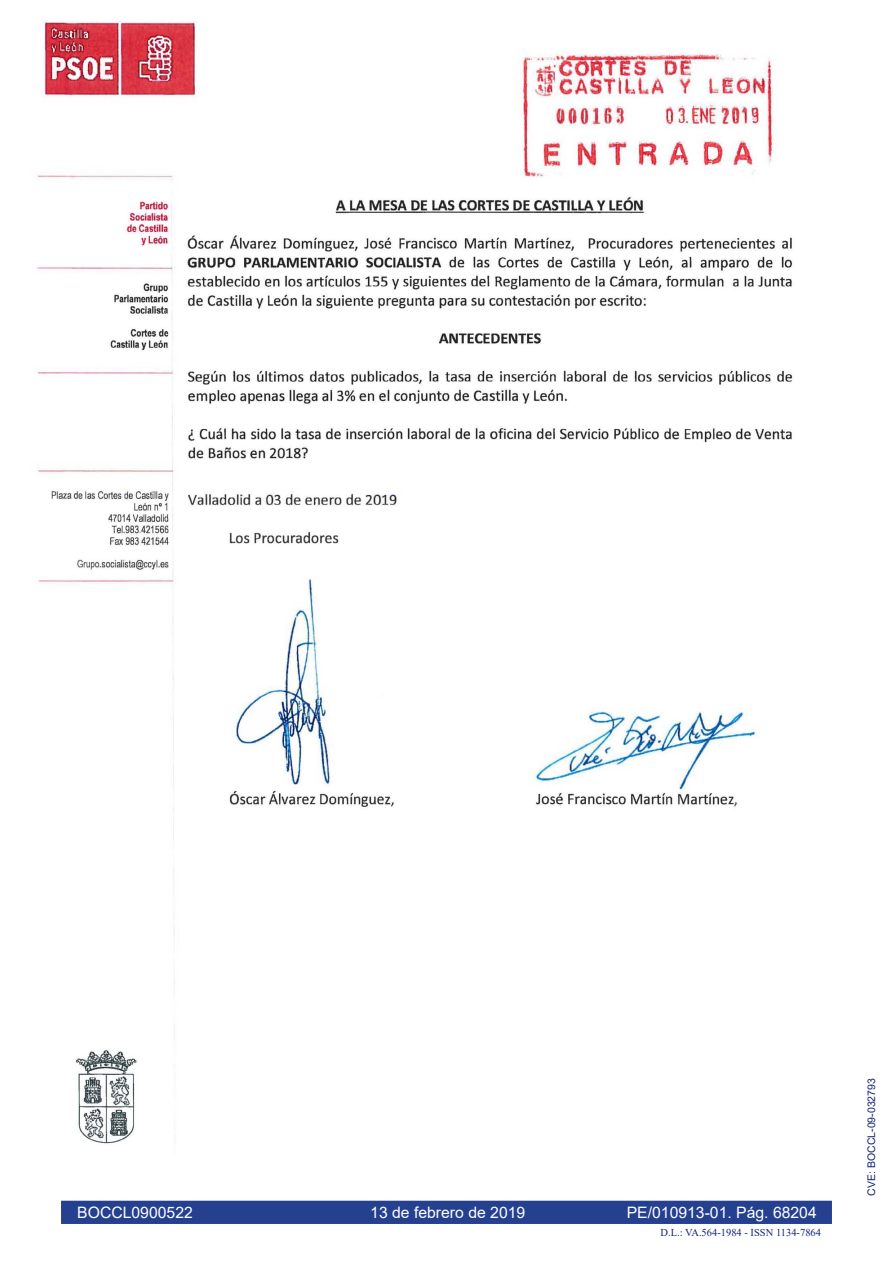
<style>
.page{position:relative;width:893px;height:1263px;background:#fff}
.page>*{position:absolute;margin:0;border:0;box-sizing:border-box;transform-origin:0 0}
.t1{font:15.75px "Arial";color:#fff}
.t2{font:10.5px "Times New Roman";color:#132477}
.t3{font:10.5px "Arial";color:#132477}
</style>
<div class="page">
<div style="left:60px;top:1200px;width:773px;height:25px;background:#25408f"></div>
<div style="left:60px;top:1199px;width:773px;height:26px;border:2px solid #fff"></div>
<img style="left:36px;top:20px;width:797px;height:1180px">
<p class="t1" style="left:77px;top:1202px;width:117px">BOCCL0900522</p>
<p class="t1" style="left:370px;top:1202px;width:156px">13 de febrero de 2019</p>
<p class="t1" style="left:627px;top:1202px;width:192px">PE/010913-01. Pág. 68204</p>
<p class="t2" style="left:661px;top:1225px;width:162px">D.L.: VA.564-1984 - ISSN 1134-7864</p>
<p class="t3" style="left:864px;top:1195px;width:119px;rotate:-90deg">CVE: BOCCL-09-032793</p>
</div>
